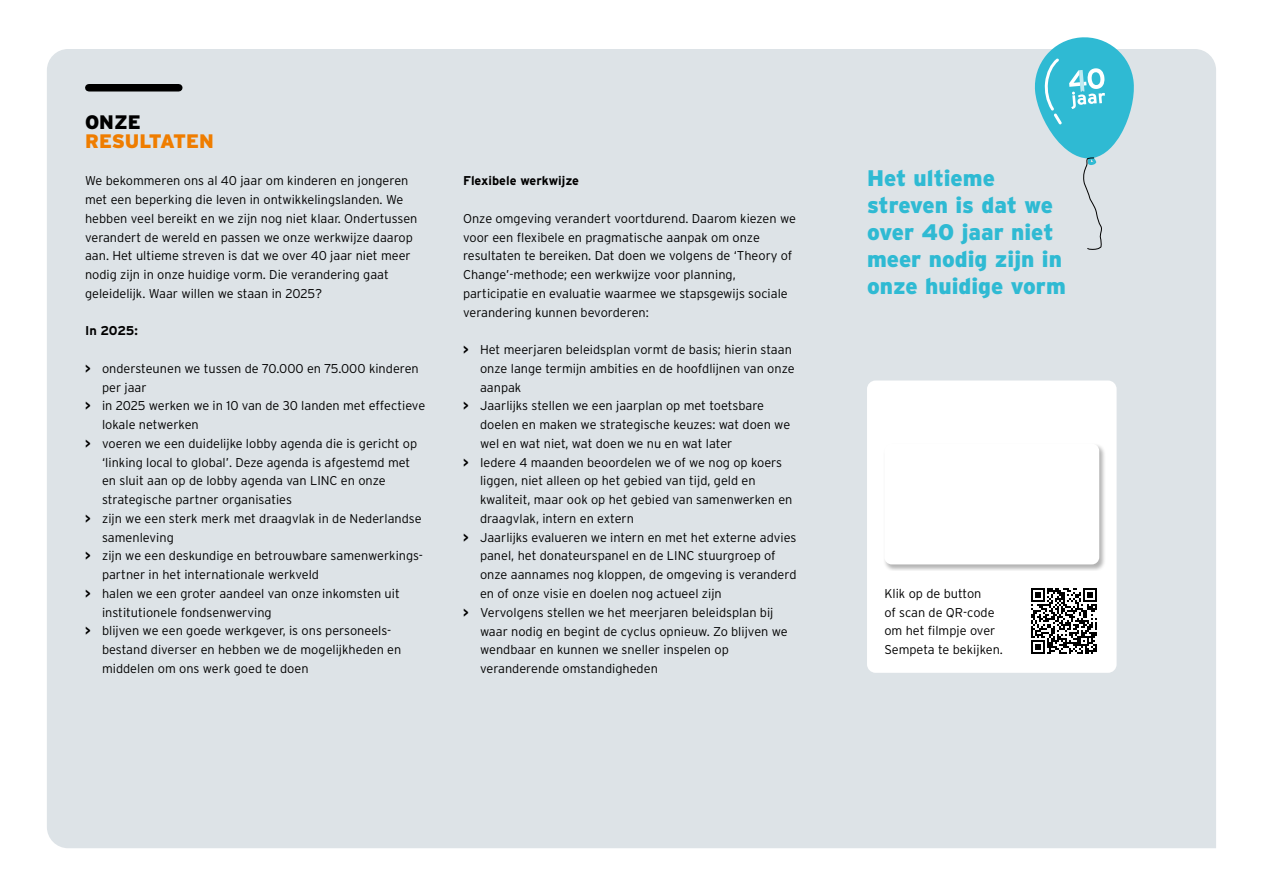
<style>
.page{position:relative;width:1263px;height:893px;background:#fff}
.page>*{position:absolute;margin:0;border:0;box-sizing:border-box;transform-origin:0 0}
.t1{font:900 22.5px/27px "Interstate";color:#2fbad3}
.t2{font:900 19.5px "Interstate";color:#ef7d00}
.t3{font:900 19.5px "Interstate";color:#000}
.t4{font:300 12.75px/18.8px "Interstate";color:#000}
.t5{font:700 12.75px "Interstate";color:#000}
.s1{font-weight:700}
</style>
<div class="page">
<div style="left:47px;top:49px;width:1169px;height:799px;background:#dde3e7"></div>
<div style="left:89px;top:84px;width:90px;height:8px;background:#000"></div>
<div style="left:867px;top:380px;width:249px;height:293px;background:#fff;border-radius:9px"></div>
<div style="left:883px;top:442px;width:223px;height:129px;background:#000;opacity:.3"></div>
<div style="left:884px;top:444px;width:215px;height:120px;background:#fff;border-radius:7px"></div>
<svg style="left:1034px;top:37px;width:101px;height:213px;background:#99d3df"></svg>
<svg style="left:1031px;top:588px;width:66px;height:66px"></svg>
<h2 class="t3" style="left:85px;top:111px;width:57px">ONZE</h2>
<h2 class="t2" style="left:85px;top:130px;width:130px">RESULTATEN</h2>
<p class="t4" style="left:85px;top:171px;width:334px">We bekommeren ons al 40 jaar om kinderen en jongeren met een beperking die leven in ontwikkelingslanden. We hebben veel bereikt en we zijn nog niet klaar. Ondertussen verandert de wereld en passen we onze werkwijze daarop aan. Het ultieme streven is dat we over 40 jaar niet meer nodig zijn in onze huidige vorm. Die verandering gaat geleidelijk. Waar willen we staan in 2025?</p>
<p class="t5" style="left:85px;top:324px;width:54px">In 2025:</p>
<p class="t4" style="left:85px;top:359px;width:335px"><span class="s1">&gt;</span> ondersteunen we tussen de 70.000 en 75.000 kinderen</p>
<p class="t4" style="left:102px;top:378px;width:46px">per jaar</p>
<p class="t4" style="left:85px;top:396px;width:342px"><span class="s1">&gt;</span> in 2025 werken we in 10 van de 30 landen met effectieve</p>
<p class="t4" style="left:102px;top:415px;width:98px">lokale netwerken</p>
<p class="t4" style="left:85px;top:434px;width:334px"><span class="s1">&gt;</span> voeren we een duidelijke lobby agenda die is gericht op</p>
<p class="t4" style="left:102px;top:453px;width:310px">‘linking local to global’. Deze agenda is afgestemd met</p>
<p class="t4" style="left:102px;top:471px;width:285px">en sluit aan op de lobby agenda van LINC en onze</p>
<p class="t4" style="left:102px;top:490px;width:191px">strategische partner organisaties</p>
<p class="t4" style="left:85px;top:509px;width:338px"><span class="s1">&gt;</span> zijn we een sterk merk met draagvlak in de Nederlandse</p>
<p class="t4" style="left:102px;top:528px;width:73px">samenleving</p>
<p class="t4" style="left:85px;top:546px;width:338px"><span class="s1">&gt;</span> zijn we een deskundige en betrouwbare samenwerkings-</p>
<p class="t4" style="left:102px;top:565px;width:218px">partner in het internationale werkveld</p>
<p class="t4" style="left:85px;top:584px;width:316px"><span class="s1">&gt;</span> halen we een groter aandeel van onze inkomsten uit</p>
<p class="t4" style="left:102px;top:603px;width:171px">institutionele fondsenwerving</p>
<p class="t4" style="left:85px;top:621px;width:306px"><span class="s1">&gt;</span> blijven we een goede werkgever, is ons personeels-</p>
<p class="t4" style="left:102px;top:640px;width:301px">bestand diverser en hebben we de mogelijkheden en</p>
<p class="t4" style="left:102px;top:659px;width:208px">middelen om ons werk goed te doen</p>
<p class="t5" style="left:463px;top:174px;width:117px">Flexibele werkwijze</p>
<p class="t4" style="left:463px;top:209px;width:334px">Onze omgeving verandert voortdurend. Daarom kiezen we voor een flexibele en pragmatische aanpak om onze resultaten te bereiken. Dat doen we volgens de ‘Theory of Change’-methode; een werkwijze voor planning, participatie en evaluatie waarmee we stapsgewijs sociale verandering kunnen bevorderen:</p>
<p class="t4" style="left:463px;top:340px;width:330px"><span class="s1">&gt;</span> Het meerjaren beleidsplan vormt de basis; hierin staan</p>
<p class="t4" style="left:480px;top:359px;width:316px">onze lange termijn ambities en de hoofdlijnen van onze</p>
<p class="t4" style="left:480px;top:378px;width:43px">aanpak</p>
<p class="t4" style="left:463px;top:396px;width:302px"><span class="s1">&gt;</span> Jaarlijks stellen we een jaarplan op met toetsbare</p>
<p class="t4" style="left:480px;top:415px;width:312px">doelen en maken we strategische keuzes: wat doen we</p>
<p class="t4" style="left:480px;top:434px;width:254px">wel en wat niet, wat doen we nu en wat later</p>
<p class="t4" style="left:463px;top:453px;width:321px"><span class="s1">&gt;</span> Iedere 4 maanden beoordelen we of we nog op koers</p>
<p class="t4" style="left:480px;top:471px;width:277px">liggen, niet alleen op het gebied van tijd, geld en</p>
<p class="t4" style="left:480px;top:490px;width:314px">kwaliteit, maar ook op het gebied van samenwerken en</p>
<p class="t4" style="left:480px;top:509px;width:155px">draagvlak, intern en extern</p>
<p class="t4" style="left:463px;top:528px;width:335px"><span class="s1">&gt;</span> Jaarlijks evalueren we intern en met het externe advies</p>
<p class="t4" style="left:480px;top:546px;width:297px">panel, het donateurspanel en de LINC stuurgroep of</p>
<p class="t4" style="left:480px;top:565px;width:318px">onze aannames nog kloppen, de omgeving is veranderd</p>
<p class="t4" style="left:480px;top:584px;width:243px">en of onze visie en doelen nog actueel zijn</p>
<p class="t4" style="left:463px;top:603px;width:312px"><span class="s1">&gt;</span> Vervolgens stellen we het meerjaren beleidsplan bij</p>
<p class="t4" style="left:480px;top:621px;width:309px">waar nodig en begint de cyclus opnieuw. Zo blijven we</p>
<p class="t4" style="left:480px;top:640px;width:250px">wendbaar en kunnen we sneller inspelen op</p>
<p class="t4" style="left:480px;top:659px;width:179px">veranderende omstandigheden</p>
<h1 class="t1" style="left:867px;top:165px;width:200px">Het ultieme streven is dat we over 40 jaar niet meer nodig zijn in onze huidige vorm</h1>
<p class="t4" style="left:884px;top:584px;width:120px">Klik op de button<br>of scan de QR-code om het filmpje over<br>Sempeta te bekijken.</p>
</div>
